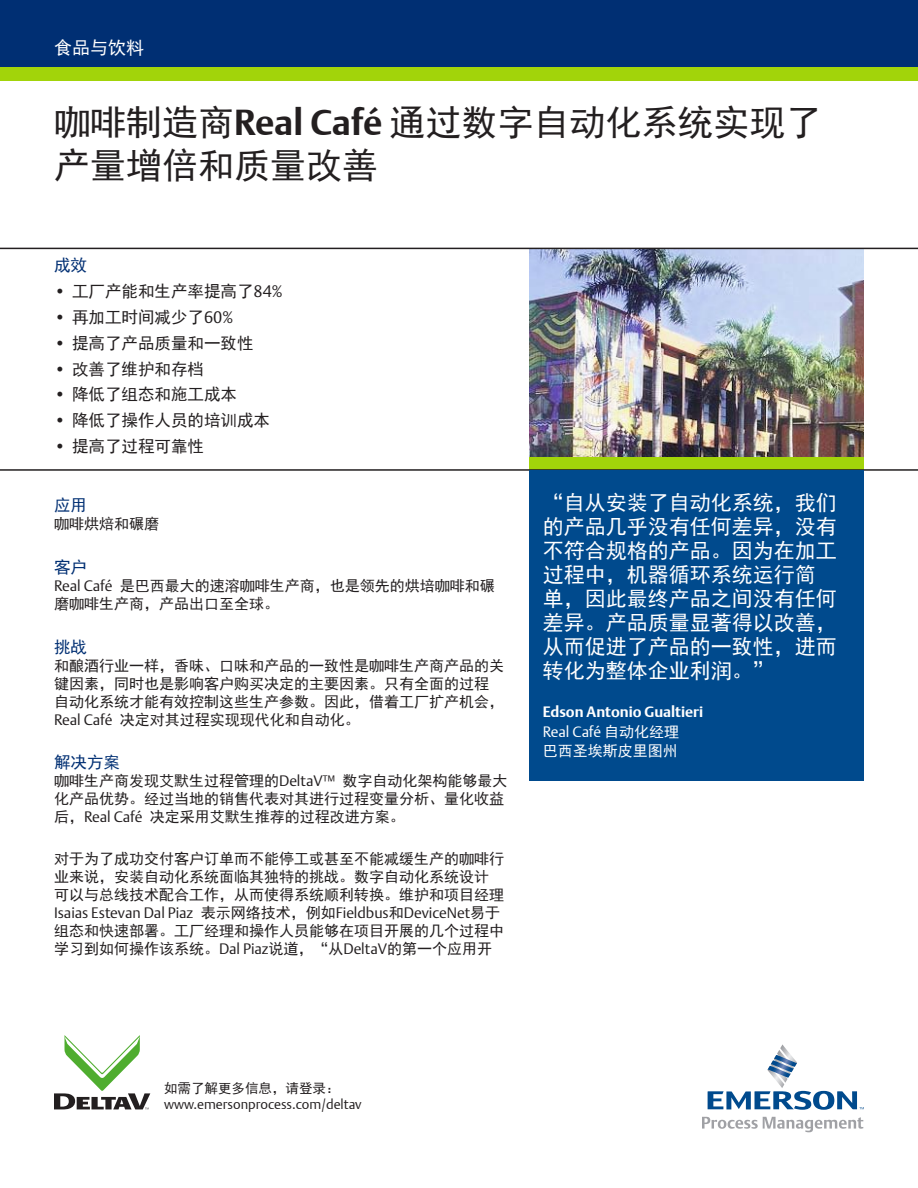
<style>
.page{position:relative;width:918px;height:1188px;background:#fff}
.page>*{position:absolute;margin:0;border:0;box-sizing:border-box;transform-origin:0 0}
.Document_Title{font:36px/43.2px "Sim Hei";color:#231f20}
.Customer_Name{font:21px/24px "Sim Hei";color:#fff}
.t1{font:18px "Sim Hei";color:#fff}
.t2{font:16.5px "Sim Hei";color:#231f20}
.Blue_Headers{font:16.5px "Sim Hei";color:#002f73}
.Results{font:16.5px "Sim Hei";color:#002f73}
.Bulleted_Text{font:15px/18px "Sim Hei";color:#231f20}
.Customer_Name-2{font:700 15px "DTL Argo T";color:#fff}
.Customer_Name-3{font:15px "DTL Argo T Light";letter-spacing:-.015em;color:#fff}
.Customer_Name-4{font:15px "Sim Hei";color:#fff}
.t3{font:13.5px/16.2px "DTL Argo T Light";color:#231f20}
.s1{font-family:"DTL Argo T";font-weight:700}
.s2{font-family:"DTL Argo T Light"}
.s3{font-family:"DTL Argo T";font-weight:300}
.s4{font-family:"Sim Hei"}
</style>
<div class="page">
<div style="left:0;top:0;width:918px;height:68px;background:#002f73"></div>
<div style="left:0;top:68px;width:918px;height:13px;background:#a2d40a"></div>
<svg style="left:708px;top:1044px;width:156px;height:66px"></svg>
<svg style="left:702px;top:1117px;width:161px;height:15px"></svg>
<svg style="left:54px;top:1035px;width:96px;height:74px"></svg>
<img style="left:529px;top:249px;width:335px;height:208px">
<hr style="left:0;top:248px;width:918px;height:1px;background:#231f20">
<div style="left:529px;top:457px;width:335px;height:13px;background:#a2d40a"></div>
<hr style="left:0;top:469px;width:918px;height:2px;background:#231f20">
<div style="left:529px;top:471px;width:335px;height:310px;background:#004a8d"></div>
<p class="t1" style="left:54px;top:39px;width:91px">食品与饮料</p>
<p class="Document_Title" style="left:54px;top:101px;width:769px">咖啡制造商<span class="s1">Real Café</span> 通过数字自动化系统实现了产量增倍和质量改善</p>
<p class="Results" style="left:54px;top:257px;width:34px">成效</p>
<p class="t2" style="left:54px;top:283px;width:230px"><span class="s2">•</span> 工厂产能和生产率提高了<span class="s3">84%</span></p>
<p class="t2" style="left:54px;top:309px;width:181px"><span class="s2">•</span> 再加工时间减少了<span class="s3">60%</span></p>
<p class="t2" style="left:54px;top:335px;width:201px"><span class="s2">•</span> 提高了产品质量和一致性</p>
<p class="t2" style="left:54px;top:360px;width:152px"><span class="s2">•</span> 改善了维护和存档</p>
<p class="t2" style="left:54px;top:386px;width:185px"><span class="s2">•</span> 降低了组态和施工成本</p>
<p class="t2" style="left:54px;top:412px;width:218px"><span class="s2">•</span> 降低了操作人员的培训成本</p>
<p class="t2" style="left:54px;top:438px;width:152px"><span class="s2">•</span> 提高了过程可靠性</p>
<p class="Blue_Headers" style="left:54px;top:497px;width:34px">应用</p>
<p class="Bulleted_Text" style="left:54px;top:515px;width:107px">咖啡烘焙和碾磨</p>
<p class="Blue_Headers" style="left:54px;top:558px;width:34px">客户</p>
<p class="Bulleted_Text" style="left:54px;top:576px;width:442px"><span class="s3">Real Café</span> 是巴西最大的速溶咖啡生产商，也是领先的烘培咖啡和碾磨咖啡生产商，产品出口至全球。</p>
<p class="Blue_Headers" style="left:54px;top:638px;width:34px">挑战</p>
<p class="Bulleted_Text" style="left:54px;top:656px;width:451px">和酿酒行业一样，香味、口味和产品的一致性是咖啡生产商产品的关键因素，同时也是影响客户购买决定的主要因素。只有全面的过程自动化系统才能有效控制这些生产参数。因此，借着工厂扩产机会，<span class="s3">Real Café</span> 决定对其过程实现现代化和自动化。</p>
<p class="Blue_Headers" style="left:54px;top:754px;width:67px">解决方案</p>
<p class="Bulleted_Text" style="left:54px;top:772px;width:455px">咖啡生产商发现艾默生过程管理的<span class="s3">DeltaV™</span> 数字自动化架构能够最大化产品优势。经过当地的销售代表对其进行过程变量分析、量化收益后，<span class="s3">Real Café</span> 决定采用艾默生推荐的过程改进方案。</p>
<p class="Bulleted_Text" style="left:54px;top:850px;width:451px">对于为了成功交付客户订单而不能停工或甚至不能减缓生产的咖啡行业来说，安装自动化系统面临其独特的挑战。数字自动化系统设计可以与总线技术配合工作，从而使得系统顺利转换。维护和项目经理<span class="s3">Isaias Estevan Dal Piaz</span> 表示网络技术，例如<span class="s3">Fieldbus</span>和<span class="s3">DeviceNet</span>易于组态和快速部署。工厂经理和操作人员能够在项目开展的几个过程中学习到如何操作该系统。<span class="s3">Dal Piaz</span>说道，“从<span class="s3">DeltaV</span>的第一个应用开</p>
<p class="Customer_Name" style="left:543px;top:490px;width:295px">“自从安装了自动化系统，我们的产品几乎没有任何差异，没有不符合规格的产品。因为在加工过程中，机器循环系统运行简单，因此最终产品之间没有任何差异。产品质量显著得以改善，从而促进了产品的一致性，进而转化为整体企业利润。”</p>
<p class="Customer_Name-2" style="left:543px;top:703px;width:162px">Edson Antonio Gualtieri</p>
<p class="Customer_Name-3" style="left:543px;top:722px;width:138px">Real Café <span class="s4">自动化经理</span></p>
<p class="Customer_Name-4" style="left:543px;top:743px;width:136px">巴西圣埃斯皮里图州</p>
<p class="t3" style="left:164px;top:1080px;width:199px"><span class="s4">如需了解更多信息，请登录：</span>www.emersonprocess.com/deltav</p>
</div>
